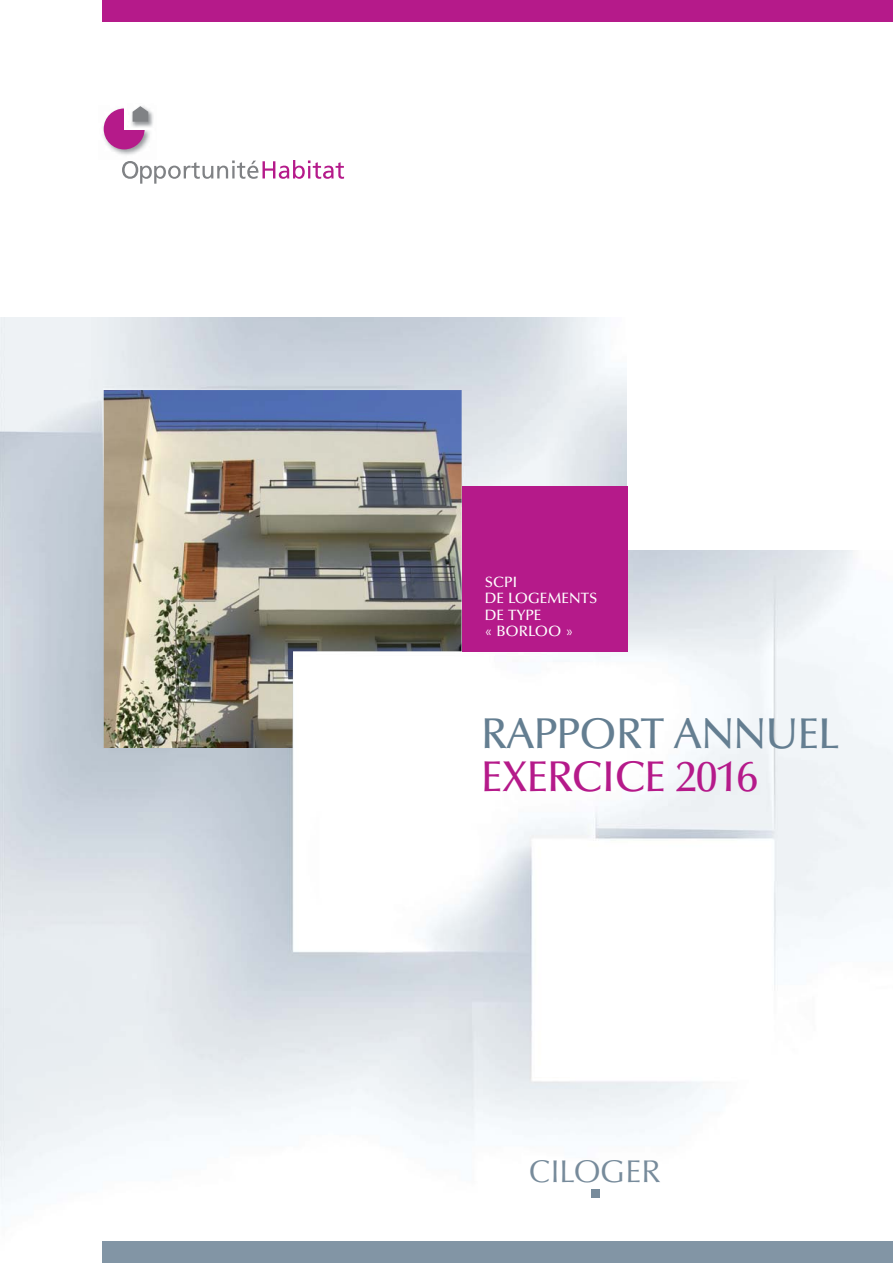
<style>
.page{position:relative;width:893px;height:1263px;background:#fff}
.page>*{position:absolute;margin:0;border:0;box-sizing:border-box;transform-origin:0 0}
.t1{font:500 43.35px "Optima";letter-spacing:-.02em;color:#647e91}
.t2{font:500 43.35px "Optima";letter-spacing:-.02em;color:#b51a8a}
.t3{font:31.5px "Optima";letter-spacing:.005em;color:#778b9b}
.t4{font:500 15px/16.5px "Optima";color:#fff}
</style>
<div class="page">
<img style="left:0;top:318px;width:893px;height:924px">
<div style="left:591px;top:1189px;width:9px;height:9px;background:#778b9b"></div>
<div style="left:627px;top:304px;width:266px;height:245px;background:#fff"></div>
<img style="left:104px;top:390px;width:358px;height:358px">
<div style="left:102px;top:0;width:791px;height:21px;background:#b51a8a"></div>
<div style="left:102px;top:1242px;width:791px;height:21px;background:#8295a5"></div>
<div style="left:462px;top:486px;width:165px;height:165px;background:#b51a8a"></div>
<img style="left:103px;top:109px;width:47px;height:46px">
<svg style="left:122px;top:160px;width:222px;height:24px"></svg>
<div style="left:104px;top:108px;width:41px;height:41px;background:#b51a8a;border-radius:50%"></div>
<div style="left:125px;top:100px;width:29px;height:30px;background:#fff"></div>
<img style="left:131px;top:109px;width:23px;height:18px">
<svg style="left:133px;top:106px;width:15px;height:16px"></svg>
<p class="t4" style="left:485px;top:575px;width:114px">SCPI<br>DE LOGEMENTS<br>DE TYPE<br>« BORLOO »</p>
<h1 class="t1" style="left:481px;top:716px;width:360px">RAPPORT ANNUEL</h1>
<h1 class="t2" style="left:481px;top:758px;width:278px">EXERCICE 2016</h1>
<h2 class="t3" style="left:529px;top:1158px;width:133px">CILOGER</h2>
</div>
